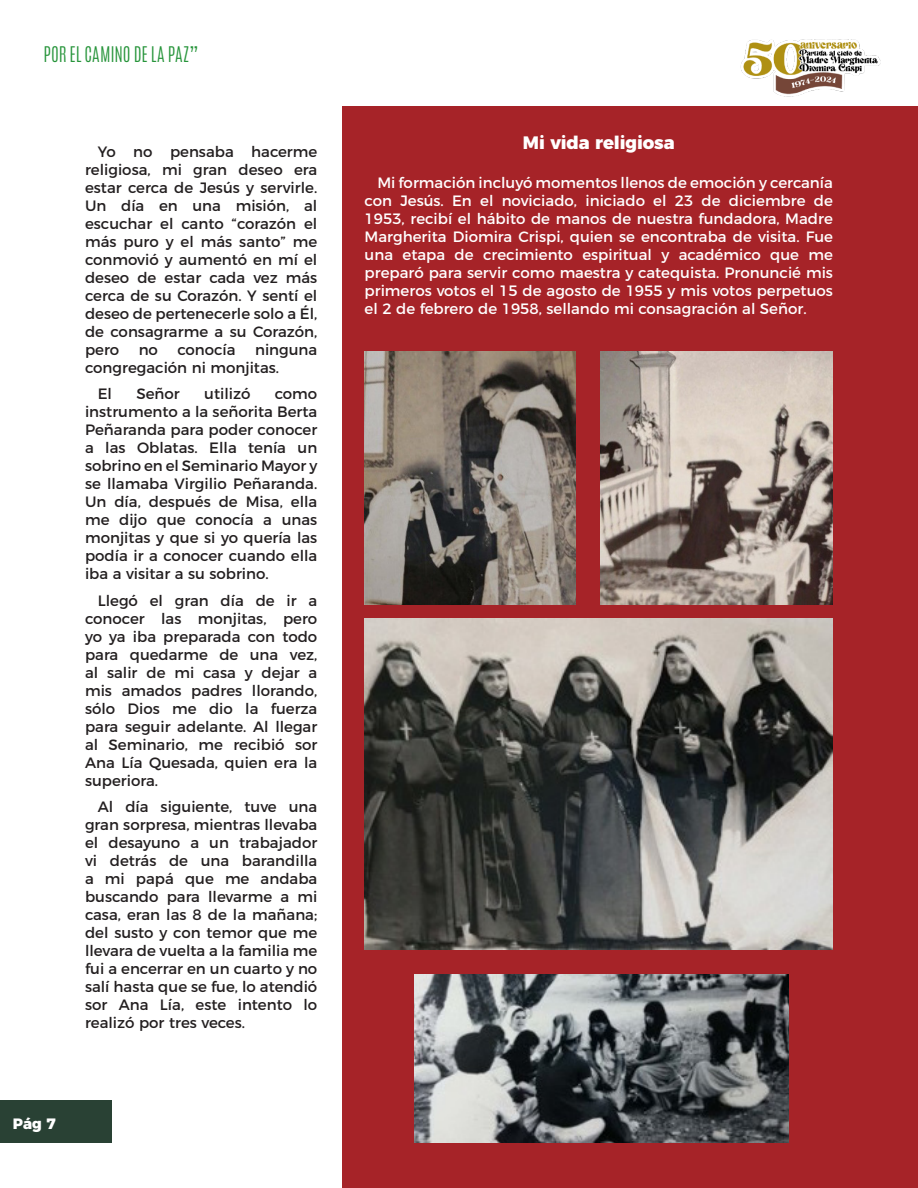
<style>
.page{position:relative;width:918px;height:1188px;background:#fff}
.page>*{position:absolute;margin:0;border:0;box-sizing:border-box;transform-origin:0 0}
.t1{font:300 18px "Antonio";color:#26943a}
.Título_naranja_12_iz{font:800 18px "Montserrat";letter-spacing:-.005em;color:#fff}
.Montserrat_párrafo_1{font:15px/18px "Montserrat";color:#231f20;text-align:justify}
.Montserrat_párrafo_1-2{font:15px/18px "Montserrat";color:#fff;text-align:justify}
.t2{font:800 15px "Montserrat";color:#fff}
</style>
<div class="page">
<div style="left:0;top:1100px;width:112px;height:43px;background:#294134"></div>
<img style="left:740px;top:39px;width:141px;height:58px">
<div style="left:343px;top:106px;width:575px;height:1082px;background:#a62328"></div>
<img style="left:365px;top:351px;width:210px;height:254px">
<img style="left:365px;top:619px;width:468px;height:330px">
<img style="left:601px;top:351px;width:232px;height:254px">
<img style="left:415px;top:975px;width:373px;height:168px">
<p class="t1" style="left:43px;top:42px;width:157px">POR EL CAMINO DE LA PAZ”</p>
<p class="Montserrat_párrafo_1" style="left:85px;top:141px;width:234px;text-indent:13px">Yo no pensaba hacerme religiosa, mi gran deseo era estar cerca de Jesús y servirle.<br>Un día en una misión, al escuchar el canto “corazón el más puro y el más santo” me conmovió y aumentó en mí el deseo de estar cada vez más cerca de su Corazón. Y sentí el deseo de pertenecerle solo a Él, de consagrarme a su Corazón, pero</p>
<p class="Montserrat_párrafo_1" style="left:139px;top:339px;width:21px">no</p>
<p class="Montserrat_párrafo_1" style="left:177px;top:339px;width:60px">conocía</p>
<p class="Montserrat_párrafo_1" style="left:85px;top:339px;width:234px;text-indent:170px">ninguna congregación ni monjitas.</p>
<p class="Montserrat_párrafo_1" style="left:98px;top:384px;width:16px">El</p>
<p class="Montserrat_párrafo_1" style="left:136px;top:384px;width:45px">Señor</p>
<p class="Montserrat_párrafo_1" style="left:204px;top:384px;width:48px">utilizó</p>
<p class="Montserrat_párrafo_1" style="left:85px;top:384px;width:234px;text-indent:190px">como instrumento a la señorita Berta Peñaranda para poder conocer a las Oblatas. Ella tenía un sobrino en el Seminario Mayor y se llamaba Virgilio Peñaranda.<br>Un día, después de Misa, ella me dijo que conocía a unas monjitas y que si yo quería las podía ir a conocer cuando ella iba a visitar a su sobrino.</p>
<p class="Montserrat_párrafo_1" style="left:85px;top:590px;width:234px;text-indent:13px">Llegó el gran día de ir a conocer las monjitas, pero yo ya iba preparada con todo para quedarme de una vez, al salir de mi casa y dejar a mis amados padres llorando, sólo Dios me dio la fuerza para seguir adelante. Al llegar al Seminario, me recibió sor Ana Lía Quesada, quien era la superiora.</p>
<p class="Montserrat_párrafo_1" style="left:85px;top:797px;width:234px;text-indent:13px">Al día siguiente, tuve una gran sorpresa, mientras llevaba el desayuno a un trabajador vi detrás de una barandilla a mi papá que me andaba buscando para llevarme a mi casa, eran las 8 de la mañana; del susto y con temor que me llevara de vuelta a la familia me fui a encerrar en un cuarto y no salí hasta que se fue, lo atendió sor Ana Lía, este intento lo realizó por tres veces.</p>
<p class="t2" style="left:13px;top:1111px;width:44px">Pág 7</p>
<p class="Título_naranja_12_iz" style="left:523px;top:128px;width:153px">Mi vida religiosa</p>
<p class="Montserrat_párrafo_1-2" style="left:365px;top:173px;width:470px;text-indent:13px">Mi formación incluyó momentos llenos de emoción y cercanía con Jesús. En el noviciado, iniciado el 23 de diciembre de 1953, recibí el hábito de manos de nuestra fundadora, Madre Margherita Diomira Crispi, quien se encontraba de visita. Fue una etapa de crecimiento espiritual y académico que me preparó para servir como maestra y catequista. Pronuncié mis primeros votos el 15 de agosto de 1955 y mis votos perpetuos el 2 de febrero de 1958, sellando mi consagración al Señor.</p>
</div>
